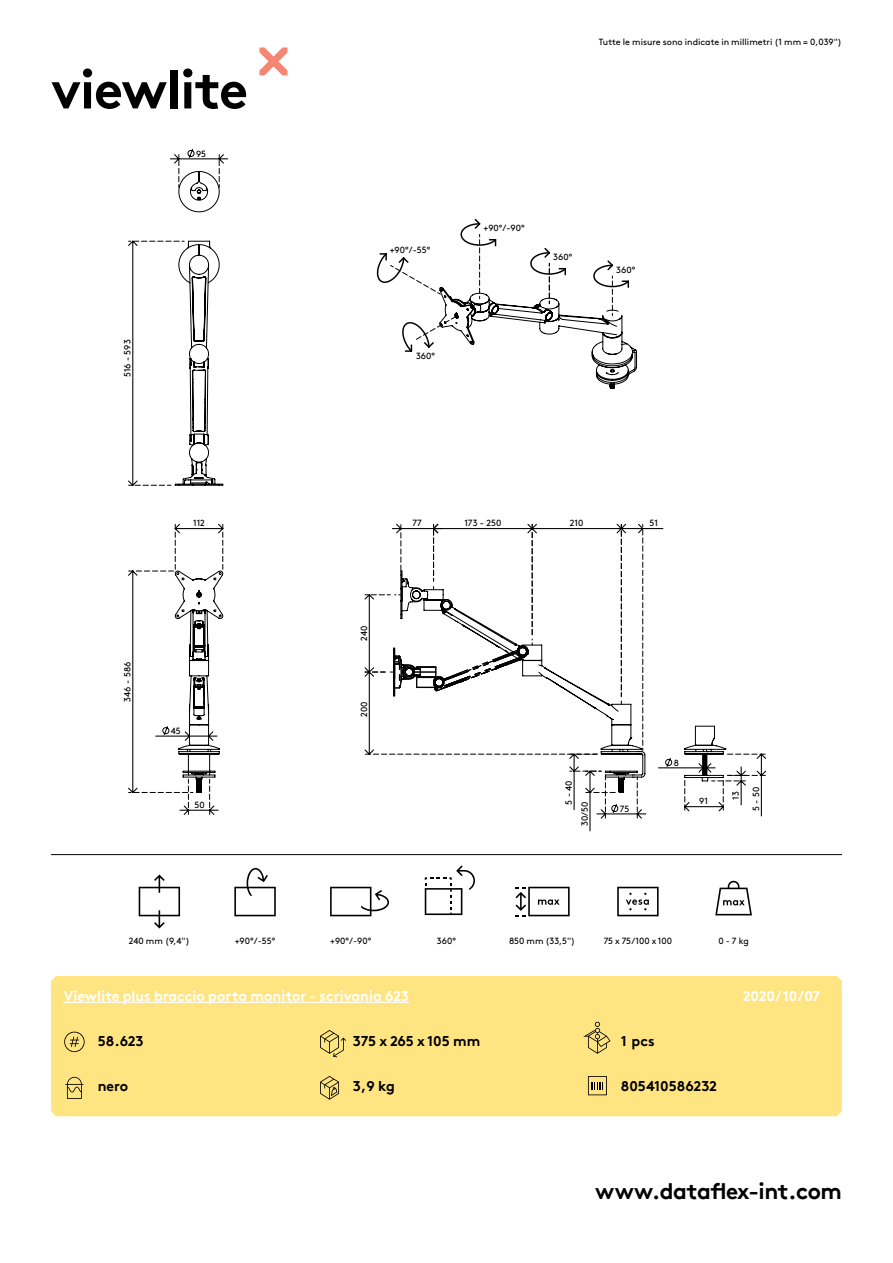
<style>
.page{position:relative;width:893px;height:1263px;background:#fff}
.page>*{position:absolute;margin:0;border:0;box-sizing:border-box;transform-origin:0 0}
.hoofdstuk{font:700 54px "Brown Pro TT";letter-spacing:-.02em;color:#000}
.t1{font:700 22.5px "Brown Pro TT";letter-spacing:-.02em;color:#000}
.t2{font:700 14.25px "Brown Pro TT";color:#fff}
.specificaties{font:700 14.25px "Brown Pro TT";color:#000}
.t3{font:9px "Brown";color:#000}
.t4{font:9px/15.9px "Brown Pro TT Regular Alt";color:#000}
</style>
<div class="page">
<svg style="left:259px;top:47px;width:28px;height:28px"></svg>
<hr style="left:51px;top:854px;width:791px;height:1px;background:#000">
<svg style="left:139px;top:874px;width:41px;height:54px"></svg>
<svg style="left:234px;top:868px;width:42px;height:48px"></svg>
<svg style="left:330px;top:887px;width:59px;height:29px"></svg>
<svg style="left:425px;top:865px;width:50px;height:50px"></svg>
<svg style="left:515px;top:887px;width:55px;height:29px"></svg>
<svg style="left:617px;top:887px;width:42px;height:29px"></svg>
<svg style="left:715px;top:881px;width:37px;height:34px"></svg>
<div style="left:51px;top:976px;width:791px;height:140px;background:#ffe582"></div>
<svg style="left:129px;top:240px;width:95px;height:575px"></svg>
<svg style="left:376px;top:219px;width:261px;height:170px"></svg>
<svg style="left:364px;top:523px;width:403px;height:297px"></svg>
<svg style="left:170px;top:149px;width:59px;height:64px"></svg>
<svg style="left:64px;top:1032px;width:21px;height:20px"></svg>
<svg style="left:65px;top:1077px;width:18px;height:22px"></svg>
<svg style="left:320px;top:1030px;width:26px;height:27px"></svg>
<svg style="left:583px;top:1022px;width:27px;height:32px"></svg>
<svg style="left:320px;top:1076px;width:19px;height:24px"></svg>
<svg style="left:588px;top:1076px;width:19px;height:19px"></svg>
<hr style="left:64px;top:1002px;width:345px;height:1px;background:#fff">
<p class="hoofdstuk" style="left:51px;top:46px;width:198px">viewlite</p>
<p class="t4" style="left:196px;top:145px;width:12px">95</p>
<p class="t4" style="left:119px;top:377px;width:39px;rotate:-90deg">516 - 593</p>
<p class="t4" style="left:193px;top:514px;width:13px">112</p>
<p class="t4" style="left:119px;top:701px;width:41px;rotate:-90deg">346 - 586</p>
<p class="t4" style="left:171px;top:722px;width:12px">45</p>
<p class="t4" style="left:195px;top:796px;width:12px">50</p>
<p class="t3" style="left:599px;top:35px;width:245px">Tutte le misure sono indicate in millimetri (1 mm = 0,039")</p>
<p class="t4" style="left:390px;top:241px;width:42px">+90°/-55°</p>
<p class="t4" style="left:416px;top:347px;width:21px">360°</p>
<p class="t4" style="left:484px;top:219px;width:43px">+90°/-90°</p>
<p class="t4" style="left:553px;top:248px;width:21px">360°</p>
<p class="t4" style="left:616px;top:261px;width:21px">360°</p>
<p class="t4" style="left:355px;top:641px;width:17px;rotate:-90deg">240</p>
<p class="t4" style="left:355px;top:717px;width:17px;rotate:-90deg">200</p>
<p class="t4" style="left:413px;top:514px;width:11px">77</p>
<p class="t4" style="left:464px;top:514px;width:39px">173 - 250</p>
<p class="t4" style="left:570px;top:514px;width:15px">210</p>
<p class="t4" style="left:649px;top:514px;width:10px">51</p>
<p class="t4" style="left:560px;top:826px;width:47px;text-indent:21px;rotate:-90deg">5 - 40<br>30/50</p>
<p class="t4" style="left:620px;top:800px;width:11px">75</p>
<p class="t4" style="left:674px;top:754px;width:7px">8</p>
<p class="t4" style="left:699px;top:793px;width:10px">91</p>
<p class="t4" style="left:727px;top:800px;width:10px;rotate:-90deg">13</p>
<p class="t4" style="left:747px;top:811px;width:26px;rotate:-90deg">5 - 50</p>
<p class="t3" style="left:129px;top:934px;width:62px">240 mm (9,4")</p>
<p class="t3" style="left:235px;top:934px;width:42px">+90°/-55°</p>
<p class="t3" style="left:330px;top:934px;width:43px">+90°/-90°</p>
<p class="t3" style="left:437px;top:934px;width:21px">360°</p>
<p class="t3" style="left:509px;top:934px;width:68px">850 mm (33,5")</p>
<p class="t3" style="left:604px;top:934px;width:70px">75 x 75/100 x 100</p>
<p class="t3" style="left:718px;top:934px;width:32px">0 - 7 kg</p>
<h3 class="t2" style="left:64px;top:985px;width:347px">Viewlite plus braccio porta monitor - scrivania 623</h3>
<h3 class="t2" style="left:743px;top:985px;width:79px">2020/10/07</h3>
<h3 class="specificaties" style="left:98px;top:1029px;width:47px">58.623</h3>
<p class="specificaties" style="left:98px;top:1074px;width:32px">nero</p>
<p class="specificaties" style="left:353px;top:1029px;width:129px">375 x 265 x 105 mm</p>
<p class="specificaties" style="left:621px;top:1029px;width:35px">1 pcs</p>
<p class="specificaties" style="left:353px;top:1074px;width:44px">3,9 kg</p>
<h3 class="specificaties" style="left:621px;top:1074px;width:98px">805410586232</h3>
<h2 class="t1" style="left:595px;top:1173px;width:248px">www.dataflex-int.com</h2>
</div>
